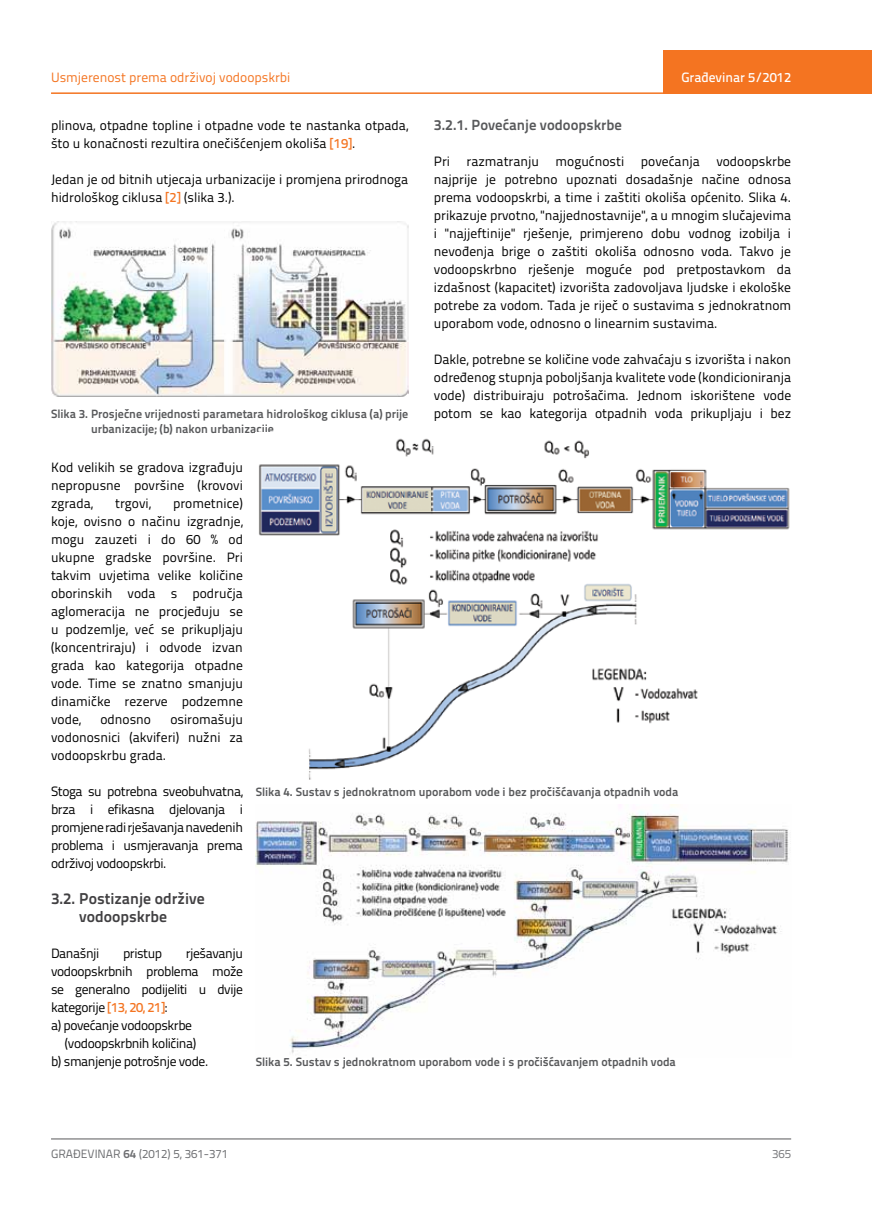
<style>
.page{position:relative;width:872px;height:1212px;background:#fff}
.page>*{position:absolute;margin:0;border:0;box-sizing:border-box;transform-origin:0 0}
.t1{font:700 15.75px/18px "Titillium Text 22 L";color:#414042;text-align:center}
.t2{font:700 14.7px "Titillium Text 22 L";color:#58595b}
.t3{font:13.5px/18px "Titillium Text 22 L";color:#000;text-align:justify}
.t4{font:13.5px "Titillium Text 22 L";letter-spacing:-.03em;color:#000}
.t5{font:13.5px "Titillium Text 22 L";color:#f47421}
.t6{font:500 13.5px "Titillium Text 22 L";color:#fff}
.t7{font:700 12px/15px "Titillium Text 22 L";color:#58595b}
.t8{font:12px "Titillium Text 22 L";color:#6d6e71}
.t9{font:12px "Titillium Text 22 L";color:#797a7d}
.s1{font-weight:500;color:#f47421}
.s2{font-weight:700}
</style>
<div class="page">
<hr style="left:51px;top:92px;width:821px;height:2px;background:#f47421">
<div style="left:663px;top:50px;width:209px;height:44px;background:#f47421"></div>
<hr style="left:51px;top:1139px;width:740px;height:1px;background:#58595b">
<img style="left:51px;top:221px;width:357px;height:175px">
<img style="left:258px;top:438px;width:532px;height:341px">
<img style="left:256px;top:804px;width:532px;height:250px">
<p class="t5" style="left:51px;top:68px;width:241px">Usmjerenost prema održivoj vodoopskrbi</p>
<p class="t6" style="left:681px;top:67px;width:111px">Građevinar 5/2012</p>
<p class="t2" style="left:434px;top:113px;width:190px">3.2.1. Povećanje vodoopskrbe</p>
<p class="t3" style="left:434px;top:151px;width:359px">Pri razmatranju mogućnosti povećanja vodoopskrbe najprije je potrebno upoznati dosadašnje načine odnosa prema vodoopskrbi, a time i zaštiti okoliša općenito. Slika 4. prikazuje prvotno, "najjednostavnije", a u mnogim slučajevima i "najjeftinije" rješenje, primjereno dobu vodnog izobilja i nevođenja brige o zaštiti okoliša odnosno voda. Takvo je vodoopskrbno rješenje moguće pod pretpostavkom da izdašnost (kapacitet) izvorišta zadovoljava ljudske i ekološke potrebe za vodom. Tada je riječ o sustavima s jednokratnom uporabom vode, odnosno o linearnim sustavima.</p>
<p class="t3" style="left:434px;top:349px;width:359px">Dakle, potrebne se količine vode zahvaćaju s izvorišta i nakon određenog stupnja poboljšanja kvalitete vode (kondicioniranja vode) distribuiraju potrošačima. Jednom iskorištene vode potom se kao kategorija otpadnih voda prikupljaju i bez</p>
<p class="t3" style="left:51px;top:115px;width:359px">plinova, otpadne topline i otpadne vode te nastanka otpada, što u konačnosti rezultira onečišćenjem okoliša <span class="s1">[19]</span>.</p>
<p class="t3" style="left:51px;top:169px;width:359px">Jedan je od bitnih utjecaja urbanizacije i promjena prirodnoga hidrološkog ciklusa <span class="s1">[2]</span> (slika 3.).</p>
<p class="t7" style="left:91px;top:405px;width:319px;text-indent:-40px">Slika 3. Prosječne vrijednosti parametara hidrološkog ciklusa (a) prije urbanizacije; (b) nakon urbanizacije</p>
<p class="t3" style="left:51px;top:457px;width:193px">Kod velikih se gradova izgrađuju nepropusne površine (krovovi zgrada,</p>
<p class="t3" style="left:51px;top:493px;width:193px;text-indent:122px">prometnice) koje, ovisno o načinu izgradnje, mogu zauzeti i do 60 % od ukupne gradske površine. Pri takvim uvjetima velike količine oborinskih voda s područja aglomeracija ne procjeđuju se u podzemlje, već se prikupljaju (koncentriraju) i odvode izvan grada kao kategorija otpadne vode. Time se znatno smanjuju dinamičke rezerve podzemne vode,</p>
<p class="t3" style="left:115px;top:493px;width:37px">trgovi,</p>
<p class="t3" style="left:51px;top:709px;width:193px;text-indent:119px">osiromašuju vodonosnici (akviferi) nužni za vodoopskrbu grada.</p>
<p class="t3" style="left:51px;top:782px;width:193px">Stoga su potrebna sveobuhvatna, brza i efikasna djelovanja i promjene radi rješavanja navedenih problema i usmjeravanja prema održivoj vodoopskrbi.</p>
<p class="t1" style="left:51px;top:889px;width:155px">3.2. Postizanje održive vodoopskrbe</p>
<p class="t4" style="left:51px;top:943px;width:50px">Današnji</p>
<p class="t4" style="left:123px;top:943px;width:41px">pristup</p>
<p class="t4" style="left:186px;top:943px;width:59px">rješavanju</p>
<p class="t4" style="left:51px;top:961px;width:193px">vodoopskrbnih problema može</p>
<p class="t4" style="left:51px;top:979px;width:193px">se generalno podijeliti u dvije</p>
<p class="t4" style="left:51px;top:997px;width:118px">kategorije <span class="s1">[13, 20, 21]</span>:</p>
<p class="t4" style="left:51px;top:1015px;width:142px">a) povećanje vodoopskrbe</p>
<p class="t4" style="left:65px;top:1033px;width:133px">(vodoopskrbnih količina)</p>
<p class="t4" style="left:51px;top:1051px;width:159px">b) smanjenje potrošnje vode.</p>
<p class="t3" style="left:100px;top:709px;width:52px">odnosno</p>
<p class="t7" style="left:256px;top:784px;width:424px">Slika 4. Sustav s jednokratnom uporabom vode i bez pročišćavanja otpadnih voda</p>
<p class="t7" style="left:256px;top:1054px;width:422px">Slika 5. Sustav s jednokratnom uporabom vode i s pročišćavanjem otpadnih voda</p>
<p class="t8" style="left:51px;top:1144px;width:179px">GRAĐEVINAR <span class="s2">64</span> (2012) 5, 361-371</p>
<p class="t9" style="left:772px;top:1144px;width:21px">365</p>
</div>
